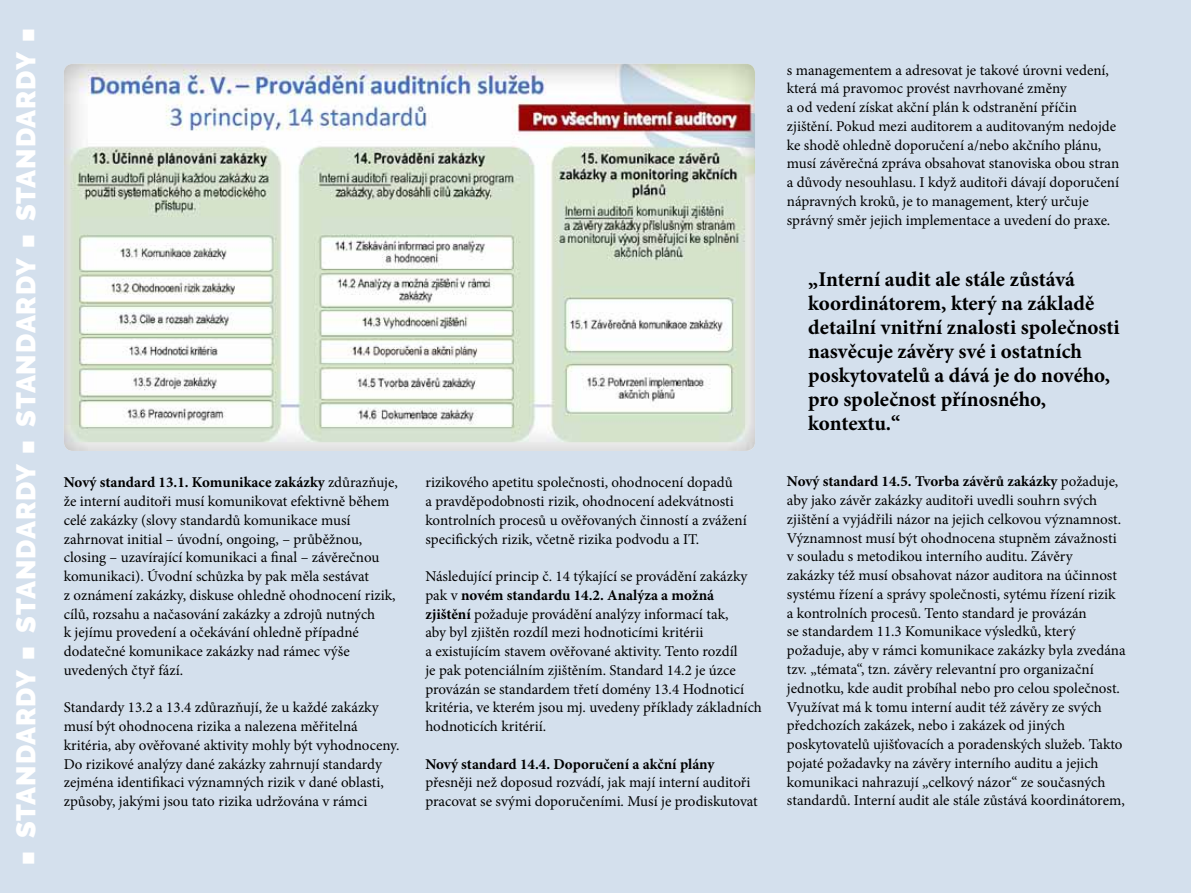
<style>
.page{position:relative;width:1191px;height:893px;background:#d4e0ed}
.page>*{position:absolute;margin:0;border:0;box-sizing:border-box;transform-origin:0 0}
.t1{font:900 27px "Raleway";letter-spacing:.03em;color:#fff}
.t2{font:700 21px/24px "Minion Pro";color:#000}
.t3{font:15px/18.8px "Minion Pro";color:#000}
.t4{font:700 15px "Minion Pro";color:#000}
.s1{font-family:"Minion Pro";font-weight:400;font-size:39px}
.s2{font-weight:700}
</style>
<div class="page">
<img style="left:64px;top:64px;width:691px;height:387px">
<h1 class="t1" style="left:10px;top:866px;width:840px;rotate:-90deg"><span class="s1">■</span> Standardy <span class="s1">■</span> Standardy <span class="s1">■</span> Standardy <span class="s1">■</span> Standardy <span class="s1">■</span></h1>
<p class="t3" style="left:64px;top:473px;width:335px"><span class="s2">Nový standard 13.1. Komunikace zakázky</span> zdůrazňuje, že interní auditoři musí komunikovat efektivně během celé zakázky (slovy standardů komunikace musí zahrnovat initial – úvodní, ongoing, – průběžnou, closing – uzavírající komunikaci a final – závěrečnou komunikaci). Úvodní schůzka by pak měla sestávat<br>z oznámení zakázky, diskuse ohledně ohodnocení rizik, cílů, rozsahu a načasování zakázky a zdrojů nutných<br>k jejímu provedení a očekávání ohledně případné dodatečné komunikace zakázky nad rámec výše uvedených čtyř fází.</p>
<p class="t3" style="left:64px;top:698px;width:337px">Standardy 13.2 a 13.4 zdůrazňují, že u každé zakázky musí být ohodnocena rizika a nalezena měřitelná kritéria, aby ověřované aktivity mohly být vyhodnoceny.<br>Do rizikové analýzy dané zakázky zahrnují standardy zejména identifikaci významných rizik v dané oblasti, způsoby, jakými jsou tato rizika udržována v rámci</p>
<p class="t3" style="left:425px;top:473px;width:323px">rizikového apetitu společnosti, ohodnocení dopadů<br>a pravděpodobnosti rizik, ohodnocení adekvátnosti kontrolních procesů u ověřovaných činností a zvážení specifických rizik, včetně rizika podvodu a IT.</p>
<p class="t3" style="left:425px;top:567px;width:338px">Následující princip č. 14 týkající se provádění zakázky pak v <span class="s2">novém standardu 14.2. Analýza a možná zjištění</span> požaduje provádění analýzy informací tak,<br>aby byl zjištěn rozdíl mezi hodnoticími kritérii<br>a existujícím stavem ověřované aktivity. Tento rozdíl<br>je pak potenciálním zjištěním. Standard 14.2 je úzce provázán se standardem třetí domény 13.4 Hodnoticí kritéria, ve kterém jsou mj. uvedeny příklady základních hodnoticích kritérií.</p>
<p class="t4" style="left:425px;top:753px;width:291px">Nový standard 14.4. Doporučení a akční plány</p>
<p class="t3" style="left:425px;top:773px;width:334px">přesněji než doposud rozvádí, jak mají interní auditoři pracovat se svými doporučeními. Musí je prodiskutovat</p>
<p class="t3" style="left:787px;top:61px;width:334px">s managementem a adresovat je takové úrovni vedení, která má pravomoc provést navrhované změny<br>a od vedení získat akční plán k odstranění příčin zjištění. Pokud mezi auditorem a auditovaným nedojde ke shodě ohledně doporučení a/nebo akčního plánu, musí závěrečná zpráva obsahovat stanoviska obou stran a důvody nesouhlasu. I když auditoři dávají doporučení nápravných kroků, je to management, který určuje správný směr jejich implementace a uvedení do praxe.</p>
<h2 class="t2" style="left:808px;top:267px;width:313px">„Interní audit ale stále zůstává koordinátorem, který na základě detailní vnitřní znalosti společnosti nasvěcuje závěry své i ostatních poskytovatelů a dává je do nového, pro společnost přínosného, kontextu.“</h2>
<p class="t3" style="left:787px;top:472px;width:340px"><span class="s2">Nový standard 14.5. Tvorba závěrů zakázky</span> požaduje, aby jako závěr zakázky auditoři uvedli souhrn svých zjištění a vyjádřili názor na jejich celkovou významnost.<br>Významnost musí být ohodnocena stupněm závažnosti v souladu s metodikou interního auditu. Závěry<br>zakázky též musí obsahovat názor auditora na účinnost systému řízení a správy společnosti, sytému řízení rizik a kontrolních procesů. Tento standard je provázán<br>se standardem 11.3 Komunikace výsledků, který požaduje, aby v rámci komunikace zakázky byla zvedána tzv. „témata“, tzn. závěry relevantní pro organizační jednotku, kde audit probíhal nebo pro celou společnost.<br>Využívat má k tomu interní audit též závěry ze svých předchozích zakázek, nebo i zakázek od jiných poskytovatelů ujišťovacích a poradenských služeb. Takto pojaté požadavky na závěry interního auditu a jejich komunikaci nahrazují „celkový názor“ ze současných standardů. Interní audit ale stále zůstává koordinátorem,</p>
</div>
